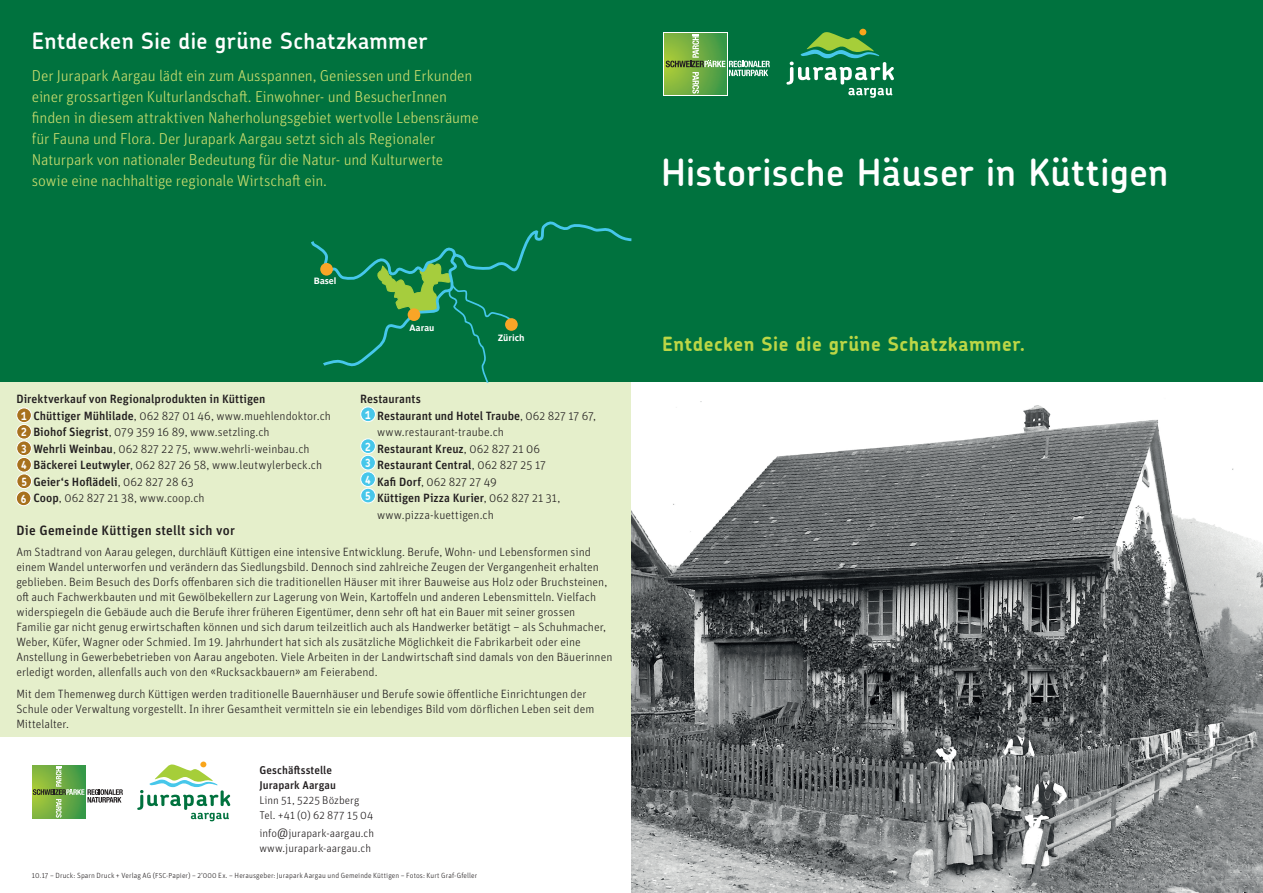
<style>
.page{position:relative;width:1263px;height:893px;background:#fff}
.page>*{position:absolute;margin:0;border:0;box-sizing:border-box;transform-origin:0 0}
.t1{font:600 37.5px "Chevin";letter-spacing:.015em;color:#fff}
.t2{font:600 22.5px "Chevin";letter-spacing:.02em;color:#fff}
.t3{font:700 19.5px "Chevin";letter-spacing:.03em;color:#bcd646}
.t4{font:300 15.75px/21px "Unit OT";letter-spacing:-.01em;color:#cadd6e}
.t5{font:500 13.5px "Unit OT";letter-spacing:.015em;color:#231f20}
.t6{font:300 12px/16.5px "Unit OT";color:#231f20}
.t7{font:300 11.25px/15px "Unit OT";letter-spacing:.005em;color:#231f20}
.t8{font:500 11.25px/15px "Unit OT";letter-spacing:.005em;color:#231f20}
.t9{font:700 11.25px/16.5px "Chevin";color:#fff;text-align:justify;scale:.9 1}
.t10{font:700 9px "Parisine Std";color:#fff}
.t11{font:300 7.5px "Unit OT";letter-spacing:.01em;color:#231f20}
.s1{font-weight:500}
.s2{font-size:13.8px}
.s3{font-size:7.2px}
</style>
<div class="page">
<div style="left:0;top:0;width:1263px;height:407px;background:#00723e"></div>
<div style="left:0;top:383px;width:632px;height:354px;background:#e5efcb"></div>
<div style="left:859px;top:29px;width:7px;height:7px;background:#f9a51b;border-radius:50%"></div>
<svg style="left:786px;top:32px;width:108px;height:66px"></svg>
<div style="left:664px;top:32px;width:64px;height:64px;background:#359847"></div>
<svg style="left:665px;top:33px;width:51px;height:62px"></svg>
<svg style="left:666px;top:34px;width:104px;height:60px"></svg>
<svg style="left:200px;top:761px;width:7px;height:6px"></svg>
<svg style="left:137px;top:764px;width:93px;height:57px"></svg>
<svg style="left:32px;top:765px;width:53px;height:54px"></svg>
<svg style="left:33px;top:766px;width:90px;height:52px"></svg>
<img style="left:631px;top:383px;width:632px;height:510px">
<svg style="left:311px;top:221px;width:320px;height:146px"></svg>
<svg style="left:375px;top:262px;width:139px;height:121px"></svg>
<div style="left:505px;top:318px;width:13px;height:13px;background:#f9a527;border-radius:50%"></div>
<div style="left:408px;top:308px;width:12px;height:13px;background:#f9a527;border-radius:50%"></div>
<div style="left:320px;top:263px;width:13px;height:13px;background:#f9a527;border-radius:50%"></div>
<div style="left:17px;top:408px;width:14px;height:15px;background:#a7711d;border-radius:50%"></div>
<div style="left:16px;top:408px;width:16px;height:15px;border:1px solid #fff;border-radius:50%"></div>
<div style="left:17px;top:424px;width:14px;height:15px;background:#a7711d;border-radius:50%"></div>
<div style="left:16px;top:424px;width:16px;height:15px;border:1px solid #fff;border-radius:50%"></div>
<div style="left:17px;top:441px;width:14px;height:15px;background:#a7711d;border-radius:50%"></div>
<div style="left:16px;top:441px;width:16px;height:15px;border:1px solid #fff;border-radius:50%"></div>
<div style="left:17px;top:457px;width:14px;height:15px;background:#a7711d;border-radius:50%"></div>
<div style="left:16px;top:457px;width:16px;height:15px;border:1px solid #fff;border-radius:50%"></div>
<div style="left:361px;top:407px;width:14px;height:15px;background:#47c7ea;border-radius:50%"></div>
<div style="left:360px;top:407px;width:16px;height:15px;border:1px solid #fff;border-radius:50%"></div>
<div style="left:361px;top:439px;width:14px;height:14px;background:#47c7ea;border-radius:50%"></div>
<div style="left:360px;top:438px;width:16px;height:16px;border:1px solid #fff;border-radius:50%"></div>
<div style="left:361px;top:455px;width:14px;height:15px;background:#47c7ea;border-radius:50%"></div>
<div style="left:360px;top:455px;width:16px;height:15px;border:1px solid #fff;border-radius:50%"></div>
<div style="left:361px;top:472px;width:14px;height:14px;background:#47c7ea;border-radius:50%"></div>
<div style="left:360px;top:471px;width:16px;height:16px;border:1px solid #fff;border-radius:50%"></div>
<div style="left:17px;top:474px;width:15px;height:15px;background:#a7711d;border-radius:50%"></div>
<div style="left:17px;top:474px;width:15px;height:15px;border:1px solid #fff;border-radius:50%"></div>
<div style="left:361px;top:488px;width:14px;height:15px;background:#47c7ea;border-radius:50%"></div>
<div style="left:360px;top:488px;width:16px;height:15px;border:1px solid #fff;border-radius:50%"></div>
<div style="left:16px;top:491px;width:15px;height:15px;background:#a7711d;border-radius:50%"></div>
<div style="left:16px;top:491px;width:15px;height:15px;border:1px solid #fff;border-radius:50%"></div>
<h2 class="t2" style="left:32px;top:27px;width:397px">Entdecken Sie die grüne Schatzkammer</h2>
<p class="t4" style="left:32px;top:65px;width:449px">Der Jurapark Aargau lädt ein zum Ausspannen, Geniessen und Erkunden einer grossartigen Kulturlandschaft. Einwohner- und BesucherInnen finden in diesem attraktiven Naherholungsgebiet wertvolle Lebensräume für Fauna und Flora. Der Jurapark Aargau setzt sich als Regionaler Naturpark von nationaler Bedeutung für die Natur- und Kulturwerte sowie eine nachhaltige regionale Wirtschaft ein.</p>
<p class="t10" style="left:314px;top:276px;width:24px">Basel</p>
<p class="t10" style="left:409px;top:323px;width:26px">Aarau</p>
<p class="t10" style="left:498px;top:333px;width:28px">Zürich</p>
<p class="t6" style="left:33px;top:391px;width:299px;text-indent:-17px"><span class="s1">Direktverkauf von Regionalprodukten in Küttigen<br>Chüttiger Mühlilade</span>, 062 827 01 46, www.muehlendoktor.ch <span class="s1">Biohof Siegrist</span>, 079 359 16 89, www.setzling.ch<br><span class="s1">Wehrli Weinbau</span>, 062 827 22 75, www.wehrli-weinbau.ch <span class="s1">Bäckerei Leutwyler</span>, 062 827 26 58, www.leutwylerbeck.ch <span class="s1">Geier‘s Hoflädeli</span>, 062 827 28 63<br><span class="s1">Coop</span>, 062 827 21 38, www.coop.ch</p>
<p class="t6" style="left:377px;top:391px;width:220px;text-indent:-17px"><span class="s1">Restaurants<br>Restaurant und Hotel Traube</span>, 062 827 17 67, www.restaurant-traube.ch<br><span class="s1">Restaurant Kreuz</span>, 062 827 21 06<br><span class="s1">Restaurant Central</span>, 062 827 25 17<br><span class="s1">Kafi Dorf</span>, 062 827 27 49<br><span class="s1">Küttigen Pizza Kurier</span>, 062 827 21 31, www.pizza-kuettigen.ch</p>
<p class="t9" style="left:21px;top:407px;width:8px">1<br>2<br>3<br>4</p>
<p class="t9" style="left:365px;top:406px;width:8px">1</p>
<p class="t9" style="left:365px;top:438px;width:8px">2<br>3<br>4</p>
<p class="t9" style="left:21px;top:473px;width:8px;line-height:17.1px">5<br>6</p>
<p class="t9" style="left:365px;top:487px;width:8px">5</p>
<p class="t5" style="left:16px;top:521px;width:220px">Die Gemeinde Küttigen stellt sich vor</p>
<p class="t6" style="left:16px;top:545px;width:597px;line-height:15px">Am Stadtrand von Aarau gelegen, durchläuft Küttigen eine intensive Entwicklung. Berufe, Wohn- und Lebensformen sind einem Wandel unterworfen und verändern das Siedlungsbild. Dennoch sind zahlreiche Zeugen der Vergangenheit erhalten geblieben. Beim Besuch des Dorfs offenbaren sich die traditionellen Häuser mit ihrer Bauweise aus Holz oder Bruchsteinen, oft auch Fachwerkbauten und mit Gewölbekellern zur Lagerung von Wein, Kartoffeln und anderen Lebensmitteln. Vielfach widerspiegeln die Gebäude auch die Berufe ihrer früheren Eigentümer, denn sehr oft hat ein Bauer mit seiner grossen Familie gar nicht genug erwirtschaften können und sich darum teilzeitlich auch als Handwerker betätigt – als Schuhmacher, Weber, Küfer, Wagner oder Schmied. Im 19. Jahrhundert hat sich als zusätzliche Möglichkeit die Fabrikarbeit oder eine Anstellung in Gewerbebetrieben von Aarau angeboten. Viele Arbeiten in der Landwirtschaft sind damals von den Bäuerinnen erledigt worden, allenfalls auch von den «Rucksackbauern» am Feierabend.</p>
<p class="t6" style="left:16px;top:686px;width:579px;line-height:15px">Mit dem Themenweg durch Küttigen werden traditionelle Bauernhäuser und Berufe sowie öffentliche Einrichtungen der<br>Schule oder Verwaltung vorgestellt. In ihrer Gesamtheit vermitteln sie ein lebendiges Bild vom dörflichen Leben seit dem<br>Mittelalter.</p>
<p class="t8" style="left:259px;top:763px;width:78px">Geschäftsstelle<br>Jurapark Aargau</p>
<p class="t7" style="left:259px;top:793px;width:115px">Linn 51, 5225 Bözberg<br>Tel. +41 (0) 62 877 15 04</p>
<p class="t7" style="left:259px;top:826px;width:116px">info<span class="s2">@</span>jurapark-aargau.ch www.jurapark-aargau.ch</p>
<p class="t11" style="left:32px;top:871px;width:447px">10.17 – Druck: Sparn Druck + Verlag AG (<span class="s3">FSC-P</span>apier) – 2ʼ000 Ex. – Herausgeber: Jurapark Aargau und Gemeinde Küttigen – Fotos: Kurt Graf-Gfeller</p>
<h1 class="t1" style="left:661px;top:148px;width:509px">Historische Häuser in Küttigen</h1>
<h3 class="t3" style="left:662px;top:331px;width:364px">Entdecken Sie die grüne Schatzkammer.</h3>
</div>
